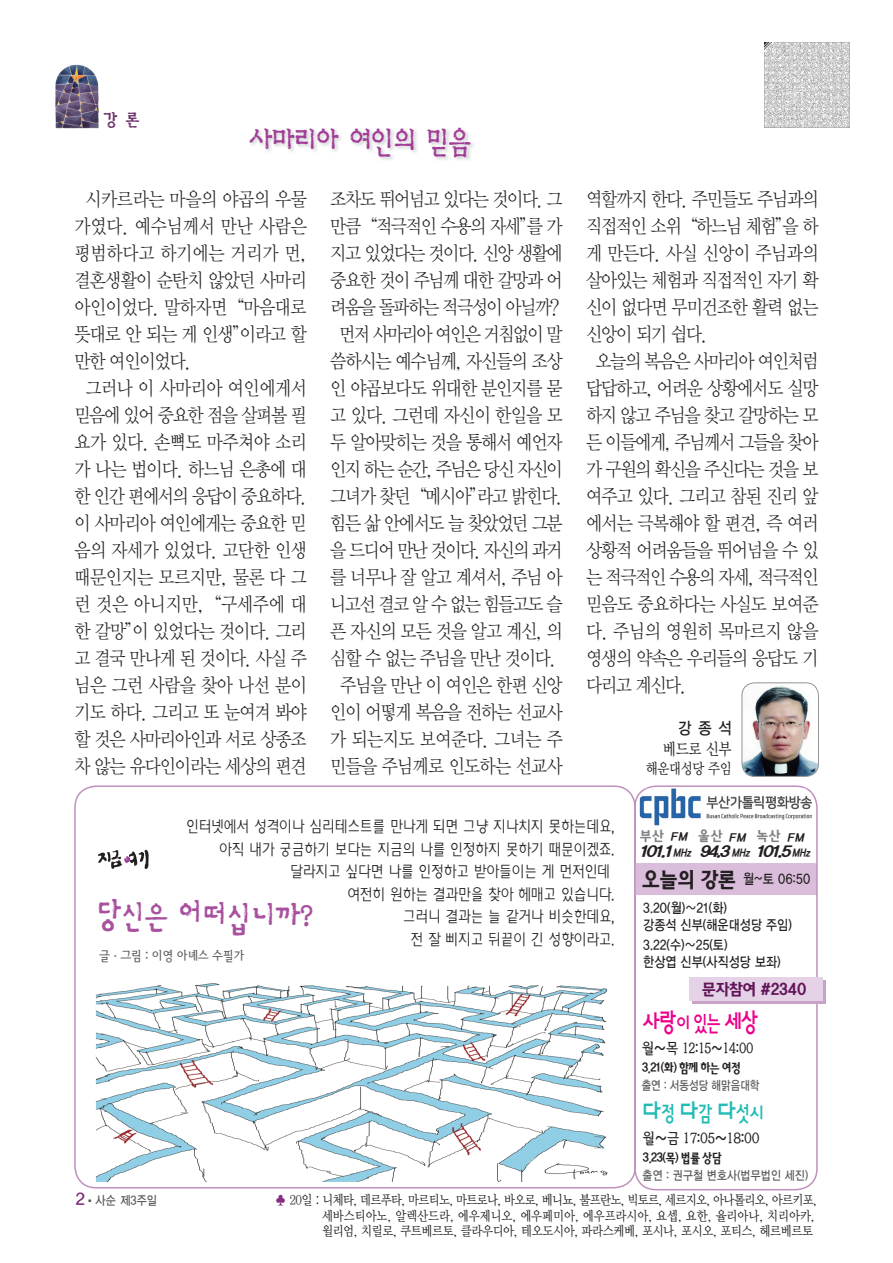
<style>
.page{position:relative;width:893px;height:1263px;background:#fff}
.page>*{position:absolute;margin:0;border:0;box-sizing:border-box;transform-origin:0 0}
.t1{font:500 33px "Korean YEC";letter-spacing:-.18em;color:#a8529f;scale:.9 1}
.t2{font:30px "YDI Hsang IIM";letter-spacing:-.03em;color:#a13d96;scale:.89 1}
.t3{font:25.5px "YDI Pino B";color:#ed028c;scale:.87 1}
.t4{font:21px "YDI Pino B";color:#22bcb5;scale:.9 1}
.t5{font:19.5px/27px "YDIY Mj O320";letter-spacing:-.06em;color:#231f20;text-align:center;scale:.88 1}
.t6{font:19.5px "YDIY Mj O320";letter-spacing:-.025em;color:#231f20;scale:.88 1}
.t7{font:19.5px "YDIY Mj O320";letter-spacing:-.005em;color:#231f20;scale:.88 1}
.t8{font:19.5px "YDIY Mj O320";letter-spacing:-.04em;color:#231f20;scale:.88 1}
.t9{font:19.5px "YDIY Mj O320";letter-spacing:-.01em;color:#231f20;scale:.88 1}
.t10{font:16.5px "YDIY Mj O330";color:#231f20;scale:.85 1}
.t11{font:16.5px "YDIYGO330";color:#231f20;scale:.87 1}
.t12{font:16.5px "YDI Hsang IIB";color:#6c326c}
.t13{font:700 16.5px "Korean GD";color:#7a2571}
.t14{font:700 15.75px "Korean HAN";letter-spacing:-.05em;color:#601659;scale:.9 1}
.t15{font:300 15.45px/22.5px "Korean AGD";letter-spacing:-.06em;color:#231f20;text-align:right;scale:.87 1}
.t16{font:500 15px "Korean KG";letter-spacing:-.075em;color:#231f20;scale:.88 1}
.t17{font:italic 700 15px "Korean HAN";color:#231f20;scale:1.1 1}
.t18{font:15px "YDIY Mj O330";letter-spacing:-.025em;color:#231f20;scale:.85 1}
.t19{font:13.5px/15.5px "YDIY Mj O330";letter-spacing:-.035em;color:#231f20;scale:.87 1}
.t20{font:700 13.5px/17.5px "Korean GD";letter-spacing:-.05em;color:#231f20;scale:.87 1}
.t21{font:500 13.5px "Korean RO";letter-spacing:-.15em;color:#231f20;scale:.82 1}
.t22{font:500 13.5px "Korean RMS";letter-spacing:-.1em;color:#57585a;scale:.87 1}
.t23{font:700 13.5px "Korean HAN";color:#808285;scale:.87 1}
.t24{font:700 12px "Korean GD";letter-spacing:-.04em;color:#57585a;scale:.88 1}
.t25{font:700 12px "Korean GD";letter-spacing:-.06em;color:#57585a;scale:.85 1}
.t26{font:700 12px "Korean GD";letter-spacing:-.06em;color:#57585a;scale:.9 1}
.s1{font-size:31.5px}
.s2{font-style:italic;font-size:10.95px;color:#231f20}
.s3{font-family:"Korean HAN";font-size:21px}
.s4{font-size:10.5px}
.s5{font-size:21px}
.s6{font-size:27px}
.s7{color:#872d7e}
</style>
<div class="page">
<svg style="left:764px;top:42px;width:86px;height:86px"></svg>
<img style="left:765px;top:43px;width:85px;height:85px">
<img style="left:251px;top:129px;width:223px;height:31px">
<img style="left:96px;top:983px;width:538px;height:199px">
<div style="left:74px;top:785px;width:562px;height:403px;border:2px solid #be91bc;border-radius:21px"></div>
<svg style="left:98px;top:850px;width:51px;height:19px"></svg>
<svg style="left:634px;top:785px;width:184px;height:405px"></svg>
<img style="left:640px;top:794px;width:172px;height:31px">
<img style="left:640px;top:788px;width:172px;height:6px">
<div style="left:692px;top:980px;width:133px;height:24px;background:#c8a3c8"></div>
<div style="left:689px;top:977px;width:134px;height:24px;background:#e6d2e6"></div>
<img style="left:643px;top:1100px;width:121px;height:25px">
<img style="left:55px;top:64px;width:43px;height:64px">
<img style="left:642px;top:1009px;width:117px;height:26px">
<img style="left:742px;top:683px;width:76px;height:93px">
<div style="left:742px;top:683px;width:77px;height:94px;border:1px solid #939598;border-radius:13px"></div>
<p class="t12" style="left:104px;top:111px;width:37px">강 론</p>
<h2 class="t2" style="left:250px;top:128px;width:251px">사마리아 여인의 믿음</h2>
<p class="t6" style="left:86px;top:189px;width:253px">시카르라는 마을의 야곱의 우물</p>
<p class="t7" style="left:74px;top:216px;width:266px">가였다. 예수님께서 만난 사람은</p>
<p class="t7" style="left:74px;top:243px;width:266px">평범하다고 하기에는 거리가 먼,</p>
<p class="t8" style="left:74px;top:270px;width:266px">결혼생활이 순탄치 않았던 사마리</p>
<p class="t6" style="left:74px;top:297px;width:266px">아인이었다. 말하자면“마음대로</p>
<p class="t5" style="left:74px;top:321px;width:266px">뜻대로 안 되는 게 인생”이라고 할</p>
<p class="t5" style="left:74px;top:348px;width:134px">만한 여인이었다.</p>
<p class="t6" style="left:86px;top:378px;width:253px">그러나 이 사마리아 여인에게서</p>
<p class="t5" style="left:74px;top:402px;width:266px">믿음에 있어 중요한 점을 살펴볼 필</p>
<p class="t6" style="left:74px;top:432px;width:266px">요가 있다. 손뼉도 마주쳐야 소리</p>
<p class="t5" style="left:74px;top:456px;width:266px">가 나는 법이다. 하느님 은총에 대</p>
<p class="t5" style="left:74px;top:483px;width:266px">한 인간 편에서의 응답이 중요하다.</p>
<p class="t5" style="left:74px;top:510px;width:266px">이 사마리아 여인에게는 중요한 믿</p>
<p class="t6" style="left:74px;top:540px;width:266px">음의 자세가 있었다. 고단한 인생</p>
<p class="t6" style="left:74px;top:567px;width:266px">때문인지는 모르지만, 물론 다 그</p>
<p class="t9" style="left:74px;top:594px;width:266px">런 것은 아니지만,“구세주에 대</p>
<p class="t5" style="left:74px;top:618px;width:265px">한 갈망”이 있었다는 것이다. 그리</p>
<p class="t5" style="left:74px;top:645px;width:266px">고 결국 만나게 된 것이다. 사실 주</p>
<p class="t6" style="left:74px;top:675px;width:266px">님은 그런 사람을 찾아 나선 분이</p>
<p class="t5" style="left:74px;top:699px;width:266px">기도 하다. 그리고 또 눈여겨 봐야</p>
<p class="t5" style="left:74px;top:726px;width:266px">할 것은 사마리아인과 서로 상종조</p>
<p class="t5" style="left:74px;top:753px;width:266px">차 않는 유다인이라는 세상의 편견</p>
<p class="t5" style="left:330px;top:186px;width:266px">조차도 뛰어넘고 있다는 것이다. 그 만큼“적극적인 수용의 자세”를 가 지고 있었다는 것이다. 신앙 생활에 중요한 것이 주님께 대한 갈망과 어 려움을 돌파하는 적극성이 아닐까? 먼저 사마리아 여인은 거침없이 말 씀하시는 예수님께, 자신들의 조상 인 야곱보다도 위대한 분인지를 묻 고 있다. 그런데 자신이 한일을 모 두 알아맞히는 것을 통해서 예언자 인지 하는 순간, 주님은 당신 자신이 그녀가 찾던“메시아”라고 밝힌다. 힘든 삶 안에서도 늘 찾았었던 그분 을 드디어 만난 것이다. 자신의 과거 를 너무나 잘 알고 계셔서, 주님 아 니고선 결코 알 수 없는 힘들고도 슬 픈 자신의 모든 것을 알고 계신, 의 심할 수 없는 주님을 만난 것이다. 주님을 만난 이 여인은 한편 신앙 인이 어떻게 복음을 전하는 선교사 가 되는지도 보여준다. 그녀는 주 민들을 주님께로 인도하는 선교사</p>
<p class="t5" style="left:586px;top:186px;width:266px">역할까지 한다. 주민들도 주님과의</p>
<p class="t5" style="left:586px;top:213px;width:266px">직접적인 소위“하느님 체험”을 하</p>
<p class="t6" style="left:586px;top:243px;width:266px">게 만든다. 사실 신앙이 주님과의</p>
<p class="t5" style="left:586px;top:267px;width:266px">살아있는 체험과 직접적인 자기 확</p>
<p class="t5" style="left:586px;top:294px;width:266px">신이 없다면 무미건조한 활력 없는</p>
<p class="t5" style="left:586px;top:321px;width:140px">신앙이 되기 쉽다.</p>
<p class="t5" style="left:595px;top:348px;width:255px">오늘의 복음은 사마리아 여인처럼</p>
<p class="t5" style="left:586px;top:375px;width:266px">답답하고, 어려운 상황에서도 실망</p>
<p class="t5" style="left:586px;top:402px;width:266px">하지 않고 주님을 찾고 갈망하는 모</p>
<p class="t5" style="left:586px;top:429px;width:266px">든 이들에게, 주님께서 그들을 찾아</p>
<p class="t5" style="left:586px;top:456px;width:266px">가 구원의 확신을 주신다는 것을 보</p>
<p class="t5" style="left:586px;top:483px;width:266px">여주고 있다. 그리고 참된 진리 앞</p>
<p class="t5" style="left:586px;top:510px;width:266px">에서는 극복해야 할 편견, 즉 여러</p>
<p class="t5" style="left:586px;top:537px;width:266px">상황적 어려움들을 뛰어넘을 수 있</p>
<p class="t5" style="left:586px;top:564px;width:266px">는 적극적인 수용의 자세, 적극적인</p>
<p class="t8" style="left:586px;top:595px;width:266px">믿음도 중요하다는 사실도 보여준</p>
<p class="t6" style="left:586px;top:622px;width:266px">다. 주님의 영원히 목마르지 않을</p>
<p class="t5" style="left:586px;top:645px;width:266px">영생의 약속은 우리들의 응답도 기</p>
<p class="t5" style="left:586px;top:672px;width:116px">다리고 계신다.</p>
<p class="t11" style="left:678px;top:718px;width:63px">강종석</p>
<p class="t10" style="left:663px;top:740px;width:82px">베드로 신부</p>
<p class="t18" style="left:646px;top:761px;width:103px">해운대성당 주임</p>
<p class="t15" style="left:186px;top:816px;width:495px">인터넷에서 성격이나 심리테스트를 만나게 되면 그냥 지나치지 못하는데요, 아직 내가 궁금하기 보다는 지금의 나를 인정하지 못하기 때문이겠죠. 달라지고 싶다면 나를 인정하고 받아들이는 게 먼저인데<br>여전히 원하는 결과만을 찾아 헤매고 있습니다.<br>그러니 결과는 늘 같거나 비슷한데요,<br>전 잘 삐지고 뒤끝이 긴 성향이라고.</p>
<h1 class="t1" style="left:94px;top:901px;width:247px">당<span class="s1">신은</span> 어떠십니까?</h1>
<p class="t22" style="left:99px;top:948px;width:169px">글·그림 : 이영 아녜스 수필가</p>
<p class="t23" style="left:698px;top:828px;width:59px">울산 <span class="s2">FM</span></p>
<p class="t23" style="left:756px;top:828px;width:59px">녹산 <span class="s2">FM</span></p>
<p class="t20" style="left:642px;top:870px;width:196px"><span class="s3">오늘의 강론</span> 월~토 06:50</p>
<p class="t23" style="left:640px;top:828px;width:59px">부산 <span class="s2">FM</span></p>
<p class="t17" style="left:638px;top:844px;width:160px">101.1<span class="s4">MHz</span> 94.3 <span class="s4">MHz</span> 101.5 <span class="s4">MHz</span></p>
<p class="t20" style="left:643px;top:899px;width:173px">3.20(월)∼21(화)<br>강종석 신부(해운대성당 주임)</p>
<p class="t20" style="left:643px;top:936px;width:160px">3.22(수)∼25(토)<br>한상엽 신부(사직성당 보좌)</p>
<p class="t14" style="left:702px;top:980px;width:118px">문자참여 #2340</p>
<h3 class="t3" style="left:643px;top:1007px;width:135px">사랑<span class="s5">이 있는</span> 세상</h3>
<p class="t21" style="left:641px;top:1061px;width:124px">3.21(화) 함께 하는 여정</p>
<p class="t25" style="left:641px;top:1079px;width:141px">출연 : 서동성당 해맑음대학</p>
<p class="t16" style="left:641px;top:1040px;width:129px">월∼목 12:15∼14:00</p>
<p class="t4" style="left:642px;top:1101px;width:137px"><span class="s6">다</span>정 <span class="s6">다</span>감 <span class="s6">다</span>섯시</p>
<p class="t16" style="left:642px;top:1130px;width:135px">월∼금 17:05∼18:00</p>
<p class="t21" style="left:642px;top:1151px;width:99px">3.23(목) 법률 상담</p>
<p class="t24" style="left:642px;top:1169px;width:190px">출연 : 권구철 변호사(법무법인 세진)</p>
<p class="t13" style="left:75px;top:1190px;width:12px">2</p>
<p class="t26" style="left:88px;top:1194px;width:79px"><sup>●</sup> 사순 제3주일</p>
<p class="t19" style="left:322px;top:1193px;width:571px;text-indent:-47px"><span class="s7">♣</span> 20일 : 니체타, 데르푸타, 마르티노, 마트로나, 바오로, 베니뇨, 불프란노, 빅토르, 세르지오, 아나톨리오, 아르키포, 세바스티아노, 알렉산드라, 에우제니오, 에우페미아, 에우프라시아, 요셉, 요한, 율리아나, 치리아카, 윌리엄, 치릴로, 쿠트베르토, 클라우디아, 테오도시아, 파라스케베, 포시나, 포시오, 포티스, 헤르베르토</p>
</div>
